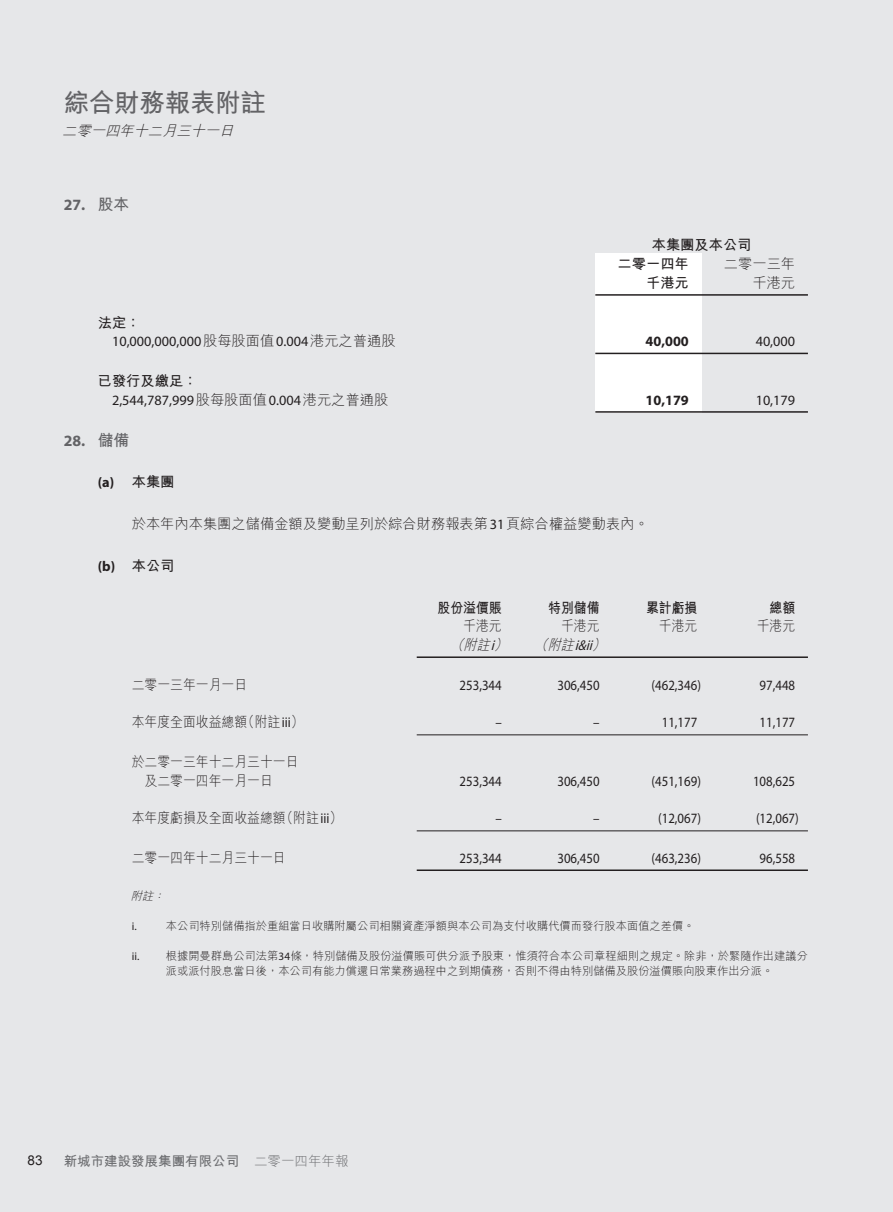
<style>
.page{position:relative;width:893px;height:1212px;background:#e6e7e9}
.page>*{position:absolute;margin:0;border:0;box-sizing:border-box;transform-origin:0 0}
.t1{font:25.5px "M Hei HK Bold B5 pc H";letter-spacing:-.01em;color:#636366}
.t2{font:700 15.75px "Myriad Pro";color:#636366}
.t3{font:14.25px "Myriad Pro";color:#231f20;scale:.9 1}
.t4{font:14.25px/18.8px "M Hei HK Light B5 pc H";color:#231f20;scale:.9 1}
.t5{font:14.25px "Myriad Pro";color:#231f20}
.t6{font:14.25px "M Hei HK Light B5 pc H";color:#231f20}
.t7{font:14.25px/18.8px "M Hei HK Bold B5 pc H";color:#231f20}
.t8{font:700 14.25px "Myriad Pro";color:#231f20}
.t9{font:14.25px "M Hei HK Bold B5 pc H";color:#231f20;scale:.9 1}
.t10{font:italic 14.25px "M Hei HK Light B5 pc H";color:#231f20;scale:.9 1}
.t11{font:italic 14.25px "M Hei HK Light B5 pc H";color:#231f20}
.t12{font:13.5px "M Hei HK Bold B5 pc H";color:#6c6d70}
.t13{font:13.5px "Arial";color:#231f20}
.t14{font:11.25px/15px "M Hei HK Light B5 pc H";color:#231f20;text-align:center}
.t15{font:italic 11.25px "M Hei HK Light B5 pc H";color:#231f20}
.t16{font:11.25px "Myriad Pro";color:#231f20}
.s1{font-family:"M Hei HK Bold B5 pc H";font-weight:400}
.s2{font-family:"M Hei HK Light B5 pc H"}
.s3{font-family:"Myriad Pro"}
</style>
<div class="page">
<div style="left:595px;top:253px;width:107px;height:159px;background:#fff"></div>
<hr style="left:595px;top:294px;width:213px;height:2px;background:#231f20">
<hr style="left:595px;top:353px;width:213px;height:1px;background:#231f20">
<hr style="left:595px;top:411px;width:213px;height:2px;background:#231f20">
<hr style="left:417px;top:656px;width:391px;height:2px;background:#231f20">
<hr style="left:417px;top:734px;width:391px;height:1px;background:#231f20">
<hr style="left:417px;top:830px;width:391px;height:1px;background:#231f20">
<hr style="left:417px;top:869px;width:391px;height:2px;background:#231f20">
<h1 class="t1" style="left:64px;top:93px;width:204px">綜合財務報表附註</h1>
<p class="t11" style="left:62px;top:125px;width:176px">二零一四年十二月三十一日</p>
<h2 class="t2" style="left:64px;top:195px;width:67px">27. <span class="s1">股本</span></h2>
<p class="t7" style="left:618px;top:238px;width:135px;text-indent:34px">本集團及本公司二零一四年</p>
<p class="t6" style="left:724px;top:258px;width:73px">二零一三年</p>
<p class="t7" style="left:646px;top:275px;width:44px">千港元</p>
<p class="t6" style="left:752px;top:277px;width:44px">千港元</p>
<p class="t7" style="left:98px;top:315px;width:44px">法定：</p>
<p class="t5" style="left:112px;top:336px;width:285px">10,000,000,000<span class="s2">股每股面值</span>0.004<span class="s2">港元之普通股</span></p>
<p class="t8" style="left:646px;top:333px;width:45px">40,000</p>
<p class="t5" style="left:756px;top:336px;width:41px">40,000</p>
<p class="t7" style="left:98px;top:373px;width:101px">已發行及繳足：</p>
<p class="t5" style="left:112px;top:395px;width:278px">2,544,787,999<span class="s2">股每股面值</span>0.004<span class="s2">港元之普通股</span></p>
<p class="t8" style="left:646px;top:392px;width:45px">10,179</p>
<p class="t5" style="left:756px;top:395px;width:41px">10,179</p>
<h2 class="t2" style="left:64px;top:431px;width:67px">28. <span class="s1">儲備</span></h2>
<p class="t8" style="left:98px;top:473px;width:78px">(a) <span class="s1">本集團</span></p>
<p class="t6" style="left:132px;top:518px;width:518px">於本年內本集團之儲備金額及變動呈列於綜合財務報表第<span class="s3">31</span>頁綜合權益變動表內。</p>
<p class="t8" style="left:98px;top:557px;width:78px">(b) <span class="s1">本公司</span></p>
<p class="t9" style="left:438px;top:602px;width:73px">股份溢價賬</p>
<p class="t9" style="left:548px;top:602px;width:59px">特別儲備</p>
<p class="t9" style="left:646px;top:602px;width:59px">累計虧損</p>
<p class="t9" style="left:769px;top:602px;width:30px">總額</p>
<p class="t4" style="left:463px;top:619px;width:44px">千港元</p>
<p class="t4" style="left:561px;top:619px;width:44px">千港元</p>
<p class="t4" style="left:659px;top:619px;width:44px">千港元</p>
<p class="t4" style="left:757px;top:619px;width:44px">千港元</p>
<p class="t10" style="left:451px;top:639px;width:68px">（附註<span class="s3">i</span>）</p>
<p class="t10" style="left:535px;top:639px;width:83px">（附註<span class="s3">i&amp;ii</span>）</p>
<p class="t4" style="left:132px;top:677px;width:130px">二零一三年一月一日</p>
<p class="t3" style="left:460px;top:680px;width:48px">253,344</p>
<p class="t3" style="left:557px;top:680px;width:48px">306,450</p>
<p class="t3" style="left:652px;top:680px;width:56px">(462,346)</p>
<p class="t3" style="left:760px;top:680px;width:41px">97,448</p>
<p class="t4" style="left:132px;top:715px;width:193px">本年度全面收益總額（附註<span class="s3">iii</span>）</p>
<p class="t3" style="left:495px;top:717px;width:9px">–</p>
<p class="t3" style="left:593px;top:717px;width:9px">–</p>
<p class="t3" style="left:662px;top:717px;width:41px">11,177</p>
<p class="t3" style="left:760px;top:717px;width:41px">11,177</p>
<p class="t4" style="left:145px;top:754px;width:172px;text-indent:-13px">於二零一三年十二月三十一日及二零一四年一月一日</p>
<p class="t3" style="left:460px;top:776px;width:48px">253,344</p>
<p class="t3" style="left:557px;top:776px;width:48px">306,450</p>
<p class="t3" style="left:652px;top:776px;width:56px">(451,169)</p>
<p class="t3" style="left:753px;top:776px;width:48px">108,625</p>
<p class="t4" style="left:132px;top:811px;width:235px">本年度虧損及全面收益總額（附註<span class="s3">iii</span>）</p>
<p class="t3" style="left:495px;top:813px;width:9px">–</p>
<p class="t3" style="left:593px;top:813px;width:9px">–</p>
<p class="t3" style="left:658px;top:813px;width:49px">(12,067)</p>
<p class="t3" style="left:756px;top:813px;width:49px">(12,067)</p>
<p class="t4" style="left:132px;top:850px;width:173px">二零一四年十二月三十一日</p>
<p class="t3" style="left:460px;top:853px;width:48px">253,344</p>
<p class="t3" style="left:557px;top:853px;width:48px">306,450</p>
<p class="t3" style="left:652px;top:853px;width:56px">(463,236)</p>
<p class="t3" style="left:760px;top:853px;width:41px">96,558</p>
<p class="t15" style="left:131px;top:892px;width:38px">附註：</p>
<p class="t16" style="left:132px;top:922px;width:6px">i.</p>
<p class="t14" style="left:166px;top:920px;width:530px">本公司特別儲備指於重組當日收購附屬公司相關資產淨額與本公司為支付收購代價而發行股本面值之差價。</p>
<p class="t14" style="left:132px;top:950px;width:678px"><span class="s3">ii.</span> 根據開曼群島公司法第<span class="s3">34</span>條，特別儲備及股份溢價賬可供分派予股東，惟須符合本公司章程細則之規定。除非，於緊隨作出建議分派或派付股息當日後，本公司有能力償還日常業務過程中之到期債務，否則不得由特別儲備及股份溢價賬向股東作出分派。</p>
<p class="t13" style="left:28px;top:1153px;width:17px">83</p>
<p class="t12" style="left:64px;top:1155px;width:286px">新城市建設發展集團有限公司 <span class="s2">二零一四年年報</span></p>
</div>
